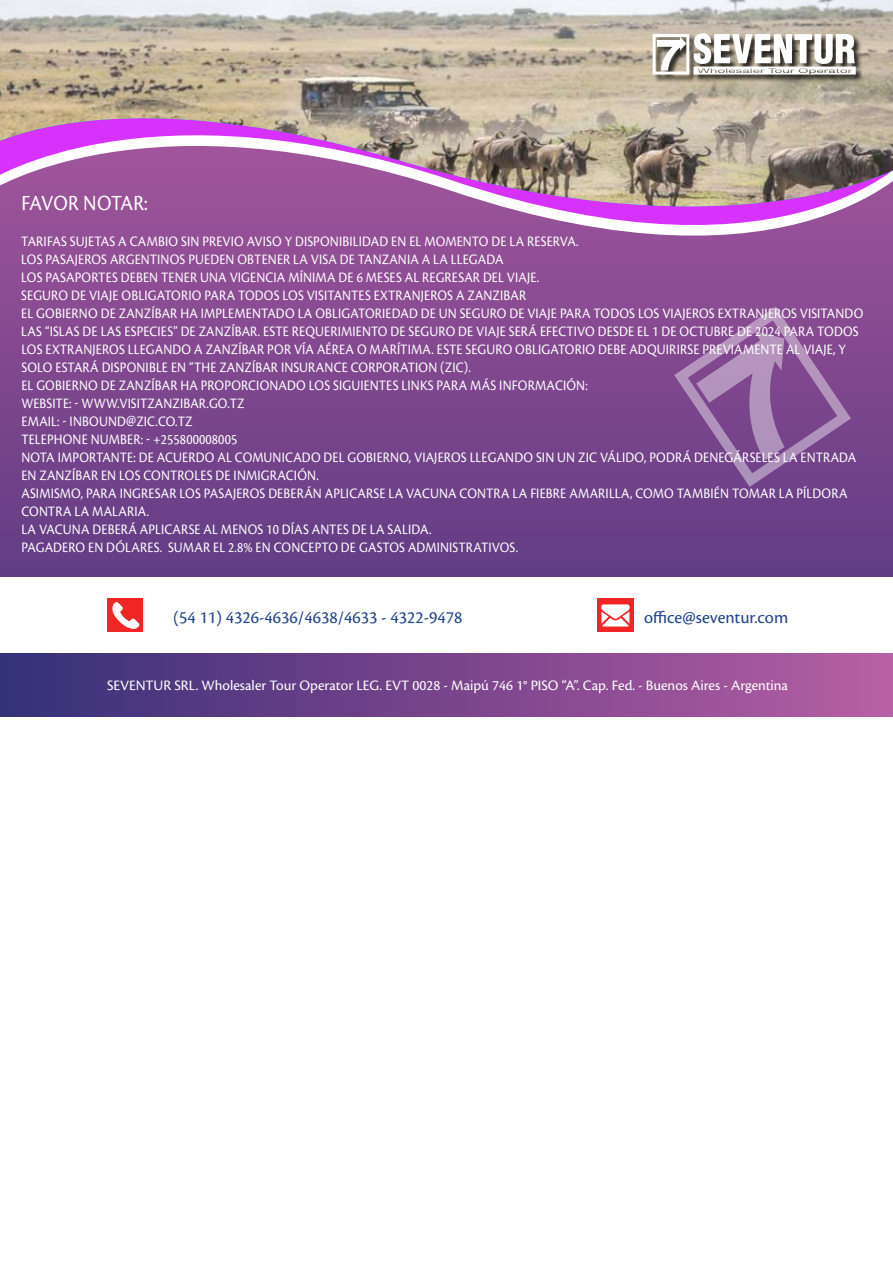
<style>
.page{position:relative;width:893px;height:1263px;background:#fff}
.page>*{position:absolute;margin:0;border:0;box-sizing:border-box;transform-origin:0 0}
.t1{font:22.5px "Cronos Pro";letter-spacing:-.01em;color:#fff;scale:.9 1}
.t2{font:18px "Cronos Pro";color:#20438b}
.t3{font:15px/18px "Cronos Pro";letter-spacing:.01em;color:#fff;scale:.9 1}
.t4{font:15px "Cronos Pro";letter-spacing:.01em;color:#fff}
</style>
<div class="page">
<svg style="left:0;top:307px;width:893px;height:269px;background:#74438a"></svg>
<svg style="left:674px;top:307px;width:177px;height:180px;background:#8b5b9a"></svg>
<div style="left:0;top:654px;width:893px;height:62px;background:linear-gradient(to right,#362f78,#b85da2)"></div>
<div style="left:597px;top:598px;width:37px;height:34px;background:#ef2623"></div>
<svg style="left:601px;top:604px;width:29px;height:22px"></svg>
<div style="left:107px;top:598px;width:36px;height:34px;background:#ef2623"></div>
<svg style="left:112px;top:602px;width:28px;height:27px"></svg>
<div style="left:0;top:296px;width:893px;height:11px;background:#8b4c92"></div>
<div style="left:0;top:263px;width:893px;height:33px;background:#8e4d94"></div>
<svg style="left:0;top:208px;width:893px;height:55px;background:#9e59a2"></svg>
<img style="left:0;top:0;width:893px;height:208px">
<div style="left:653px;top:34px;width:211px;height:49px;background:#000;opacity:.77"></div>
<div style="left:653px;top:34px;width:36px;height:41px;border:3px solid #fff"></div>
<svg style="left:657px;top:37px;width:29px;height:33px"></svg>
<svg style="left:694px;top:33px;width:162px;height:42px"></svg>
<h1 class="t1" style="left:21px;top:190px;width:142px">FAVOR NOTAR:</h1>
<p class="t3" style="left:21px;top:232px;width:16px">TARIFAS</p>
<p class="t3" style="left:70px;top:232px;width:29px">SUJETAS</p>
<p class="t3" style="left:118px;top:232px;width:23px">A CAMBIO</p>
<p class="t3" style="left:181px;top:232px;width:32px">SIN PREVIO</p>
<p class="t3" style="left:247px;top:232px;width:9px">AVISO</p>
<p class="t3" style="left:285px;top:232px;width:20px">Y DISPONIBILIDAD</p>
<p class="t3" style="left:391px;top:232px;width:48px">ENELMOMENTO</p>
<p class="t3" style="left:491px;top:232px;width:49px">DELARESERVA</p>
<p class="t3" style="left:576px;top:232px;width:4px">.</p>
<p class="t3" style="left:21px;top:250px;width:36px">LOS PASA</p>
<p class="t3" style="left:75px;top:250px;width:13px">JEROS</p>
<p class="t3" style="left:110px;top:250px;width:10px">ARGENTINOS</p>
<p class="t3" style="left:188px;top:250px;width:10px">PUEDEN</p>
<p class="t3" style="left:237px;top:250px;width:10px">OBTENER</p>
<p class="t3" style="left:293px;top:250px;width:28px">LA VISA</p>
<p class="t3" style="left:340px;top:250px;width:37px">DE TANZANIA</p>
<p class="t3" style="left:422px;top:250px;width:42px">ALA LLEGADA</p>
<p class="t3" style="left:21px;top:268px;width:36px">LOS PASAPORTES</p>
<p class="t3" style="left:121px;top:268px;width:9px">DEBEN</p>
<p class="t3" style="left:161px;top:268px;width:9px">TENER</p>
<p class="t3" style="left:200px;top:268px;width:11px">UNA</p>
<p class="t3" style="left:230px;top:268px;width:9px">VIGENCIA</p>
<p class="t3" style="left:288px;top:268px;width:27px">MÍNIMA</p>
<p class="t3" style="left:339px;top:268px;width:40px">DE 6 MESES</p>
<p class="t3" style="left:405px;top:268px;width:29px">AL REGRESAR</p>
<p class="t3" style="left:21px;top:268px;width:577px;text-indent:462px">DEL VIAJE.<br>SEGURO DE VIAJE OBLIGATORIO PARA TODOS LOS VISITANTES EXTRANJEROS A ZANZIBAR<br>EL GOBIERNO</p>
<p class="t3" style="left:101px;top:304px;width:121px">DE ZANZÍBAR HAIMPLEMENTADO</p>
<p class="t3" style="left:298px;top:304px;width:197px">LA OBLIGATORIEDAD DE UN SEGURO</p>
<p class="t3" style="left:509px;top:304px;width:66px">DE VIAJE PARA</p>
<p class="t3" style="left:594px;top:304px;width:11px">TODOS</p>
<p class="t3" style="left:638px;top:304px;width:62px">LOS VIAJEROS</p>
<p class="t3" style="left:718px;top:304px;width:10px">EXTRAN</p>
<p class="t3" style="left:765px;top:304px;width:13px">JEROS</p>
<p class="t3" style="left:800px;top:304px;width:9px">VISITANDO</p>
<p class="t3" style="left:21px;top:322px;width:44px">LAS “ISLAS</p>
<p class="t3" style="left:83px;top:322px;width:62px">DE LAS ESPECIES</p>
<p class="t3" style="left:173px;top:322px;width:167px">” DE ZANZÍBAR. ESTE REQUERIMIENTO</p>
<p class="t3" style="left:391px;top:322px;width:30px">DE SEGURO</p>
<p class="t3" style="left:458px;top:322px;width:65px">DE VIAJESERÁ</p>
<p class="t3" style="left:540px;top:322px;width:9px">EFECTIVO</p>
<p class="t3" style="left:598px;top:322px;width:9px">DESDE</p>
<p class="t3" style="left:637px;top:322px;width:57px">EL 1 DE OCTUBRE</p>
<p class="t3" style="left:737px;top:322px;width:61px">DE 2024 PARA</p>
<p class="t3" style="left:817px;top:322px;width:11px">TODOS</p>
<p class="t3" style="left:21px;top:340px;width:37px">LOS EXTRAN</p>
<p class="t3" style="left:92px;top:340px;width:13px">JEROS</p>
<p class="t3" style="left:128px;top:340px;width:10px">LLEGANDO</p>
<p class="t3" style="left:194px;top:340px;width:91px">A ZANZÍBAR POR</p>
<p class="t3" style="left:294px;top:340px;width:128px">VÍA AÉREA O MARÍTIMA</p>
<p class="t3" style="left:432px;top:340px;width:55px">. ESTE SEGURO</p>
<p class="t3" style="left:515px;top:340px;width:101px">OBLIGATORIO DEBE</p>
<p class="t3" style="left:629px;top:340px;width:39px">ADQUIRIRSE</p>
<p class="t3" style="left:702px;top:340px;width:10px">PREVIAMENTE</p>
<p class="t3" style="left:786px;top:340px;width:66px">AL VIAJE, Y</p>
<p class="t3" style="left:21px;top:358px;width:10px">SOLO</p>
<p class="t3" style="left:55px;top:358px;width:9px">ESTARÁ</p>
<p class="t3" style="left:102px;top:358px;width:9px">DISPONIBLE</p>
<p class="t3" style="left:171px;top:358px;width:136px">EN “THE ZANZÍBAR INSURANCE</p>
<p class="t3" style="left:351px;top:358px;width:19px">CORPORATION</p>
<p class="t3" style="left:440px;top:358px;width:35px">(ZIC).</p>
<p class="t3" style="left:21px;top:376px;width:36px">EL GOBIERNO</p>
<p class="t3" style="left:101px;top:376px;width:121px">DE ZANZÍBAR HAPROPORCIONADO</p>
<p class="t3" style="left:309px;top:376px;width:36px">LOS SIGUIENTES</p>
<p class="t3" style="left:402px;top:376px;width:8px">LINKS</p>
<p class="t3" style="left:437px;top:376px;width:10px">PARA</p>
<p class="t3" style="left:470px;top:376px;width:11px">MÁS</p>
<p class="t3" style="left:499px;top:376px;width:10px">INFORMACI</p>
<p class="t3" style="left:566px;top:376px;width:25px">ÓN:</p>
<p class="t3" style="left:21px;top:394px;width:21px">WEBSITE</p>
<p class="t3" style="left:69px;top:394px;width:29px">: - WWW</p>
<p class="t3" style="left:117px;top:394px;width:12px">.VISITZANZIBAR</p>
<p class="t3" style="left:207px;top:394px;width:35px">.GO.TZ</p>
<p class="t3" style="left:21px;top:412px;width:17px">EMAIL</p>
<p class="t3" style="left:57px;top:412px;width:24px">: - INBOUND</p>
<p class="t3" style="left:126px;top:412px;width:67px">@ZIC.CO.TZ</p>
<p class="t3" style="left:21px;top:430px;width:18px">TELEPHONE</p>
<p class="t3" style="left:91px;top:430px;width:11px">NUMBER</p>
<p class="t3" style="left:21px;top:430px;width:241px;text-indent:119px">: - +255800008005<br>NOTA IMPORTANTE: DE ACUERDO</p>
<p class="t3" style="left:218px;top:448px;width:30px">AL COMUNICADO</p>
<p class="t3" style="left:324px;top:448px;width:46px">DEL GOBIERNO</p>
<p class="t3" style="left:409px;top:448px;width:41px">, VIAJEROS</p>
<p class="t3" style="left:470px;top:448px;width:10px">LLEGANDO</p>
<p class="t3" style="left:536px;top:448px;width:81px">SIN UN ZIC VÁLIDO</p>
<p class="t3" style="left:644px;top:448px;width:16px">, PODRÁ</p>
<p class="t3" style="left:694px;top:448px;width:9px">DENEGÁRSELES</p>
<p class="t3" style="left:783px;top:448px;width:30px">LA ENTRADA</p>
<p class="t3" style="left:21px;top:466px;width:146px">EN ZANZÍBAR ENLOS CONTROLES</p>
<p class="t3" style="left:216px;top:466px;width:29px">DE INMIGRACI</p>
<p class="t3" style="left:297px;top:466px;width:25px">ÓN.</p>
<p class="t3" style="left:21px;top:484px;width:19px">ASIMISMO</p>
<p class="t3" style="left:81px;top:484px;width:16px">, PARA</p>
<p class="t3" style="left:120px;top:484px;width:9px">INGRESAR</p>
<p class="t3" style="left:180px;top:484px;width:36px">LOS PASA</p>
<p class="t3" style="left:233px;top:484px;width:13px">JEROS</p>
<p class="t3" style="left:268px;top:484px;width:10px">DEBERÁN</p>
<p class="t3" style="left:325px;top:484px;width:9px">APLICARSE</p>
<p class="t3" style="left:388px;top:484px;width:30px">LA VACUNA</p>
<p class="t3" style="left:460px;top:484px;width:11px">CONTRA</p>
<p class="t3" style="left:513px;top:484px;width:28px">LA FIEBRE</p>
<p class="t3" style="left:569px;top:484px;width:10px">AMARILLA</p>
<p class="t3" style="left:630px;top:484px;width:18px">, COMO</p>
<p class="t3" style="left:677px;top:484px;width:9px">TAMBI</p>
<p class="t3" style="left:714px;top:484px;width:31px">ÉN TOMAR</p>
<p class="t3" style="left:779px;top:484px;width:41px">LA PÍLDORA</p>
<p class="t3" style="left:21px;top:502px;width:11px">CONTRA</p>
<p class="t3" style="left:74px;top:502px;width:30px">LA MALARIA</p>
<p class="t3" style="left:147px;top:502px;width:4px">.</p>
<p class="t3" style="left:21px;top:520px;width:30px">LA VACUNA</p>
<p class="t3" style="left:92px;top:520px;width:10px">DEBERÁ</p>
<p class="t3" style="left:140px;top:520px;width:9px">APLICARSE</p>
<p class="t3" style="left:204px;top:520px;width:30px">AL MENOS</p>
<p class="t3" style="left:266px;top:520px;width:60px">10 DÍAS ANTES</p>
<p class="t3" style="left:352px;top:520px;width:49px">DELASALIDA</p>
<p class="t3" style="left:429px;top:520px;width:4px">.</p>
<p class="t3" style="left:21px;top:538px;width:17px">PAGADERO</p>
<p class="t3" style="left:88px;top:538px;width:50px">EN DÓLARES</p>
<p class="t3" style="left:160px;top:538px;width:20px">. SUMAR</p>
<p class="t3" style="left:213px;top:538px;width:78px">EL 2.8% EN CONCEPTO</p>
<p class="t3" style="left:341px;top:538px;width:30px">DE GASTOS</p>
<p class="t3" style="left:408px;top:538px;width:9px">ADMINISTRATIVOS</p>
<p class="t3" style="left:516px;top:538px;width:4px">.</p>
<p class="t2" style="left:173px;top:606px;width:291px">(54 11) 4326-4636/4638/4633 - 4322-9478</p>
<p class="t2" style="left:644px;top:606px;width:146px">OFFICE@SEVENTUR.COM</p>
<p class="t4" style="left:107px;top:677px;width:682px">SEVENTUR SRL. WHOLESALER TOUR OPERATOR LEG. EVT 0028 - MAIPÚ 746 1° PISO “A”. CAP. FED. - BUENOS AIRES - ARGENTINA</p>
</div>
